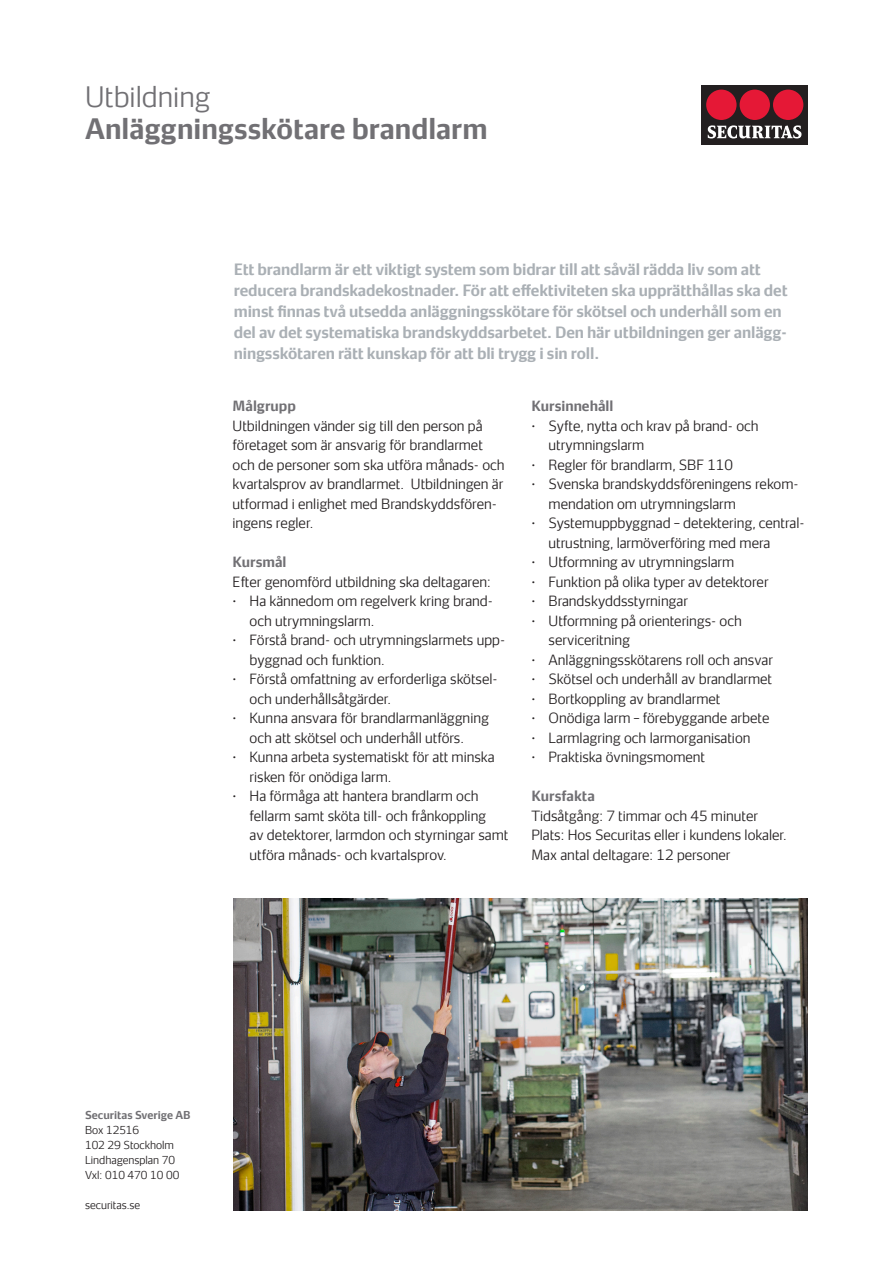
<style>
.page{position:relative;width:893px;height:1263px;background:#fff}
.page>*{position:absolute;margin:0;border:0;box-sizing:border-box;transform-origin:0 0}
.Heading_1_light_Ital{font:700 27px "Securitas Sans TT";color:#717074}
.Heading_1_light_Ital-2{font:300 27px "Securitas Sans TT";color:#717074}
.Preamble_grey{font:700 15px/21px "Securitas Sans TT";letter-spacing:-.01em;color:#aab0b5}
.Body_copy{font:300 13.5px/19.5px "Securitas Sans TT";color:#231f20}
.Heading_2{font:700 13.5px "Securitas Sans TT";color:#717074}
.t1{font:300 10.5px "Securitas Sans TT";color:#231f20}
.Securitas_Sans_Light{font:700 10.5px "Securitas Sans TT";color:#717074}
</style>
<div class="page">
<div style="left:702px;top:85px;width:106px;height:59px;background:#231f20"></div>
<div style="left:706px;top:90px;width:31px;height:30px;background:#e51836;border-radius:50%"></div>
<div style="left:773px;top:90px;width:30px;height:30px;background:#e51836;border-radius:50%"></div>
<div style="left:740px;top:90px;width:30px;height:30px;background:#e51836;border-radius:50%"></div>
<svg style="left:708px;top:125px;width:93px;height:13px"></svg>
<img style="left:234px;top:899px;width:574px;height:312px">
<p class="Heading_1_light_Ital-2" style="left:85px;top:74px;width:127px">Utbildning</p>
<p class="Heading_1_light_Ital" style="left:85px;top:105px;width:404px">Anläggningsskötare brandlarm</p>
<p class="Preamble_grey" style="left:234px;top:257px;width:555px">Ett brandlarm är ett viktigt system som bidrar till att såväl rädda liv som att reducera brandskadekostnader. För att effektiviteten ska upprätthållas ska det minst finnas två utsedda anläggningsskötare för skötsel och underhåll som en del av det systematiska brandskyddsarbetet. Den här utbildningen ger anlägg&shy;ningsskötaren rätt kunskap för att bli trygg i sin roll.</p>
<p class="Heading_2" style="left:233px;top:394px;width:65px">Målgrupp</p>
<p class="Body_copy" style="left:233px;top:414px;width:273px">Utbildningen vänder sig till den person på företaget som är ansvarig för brandlarmet och de personer som ska utföra månads- och kvartalsprov av brandlarmet. Utbildningen är utformad i enlighet med Brandskyddsfören&shy;ingens regler.</p>
<p class="Heading_2" style="left:233px;top:550px;width:55px">Kursmål</p>
<p class="Body_copy" style="left:233px;top:570px;width:260px">Efter genomförd utbildning ska deltagaren:</p>
<p class="Body_copy" style="left:250px;top:590px;width:245px;text-indent:-17px">• Ha kännedom om regelverk kring brand&shy;och utrymningslarm.</p>
<p class="Body_copy" style="left:250px;top:629px;width:257px;text-indent:-17px">• Förstå brand- och utrymningslarmets upp&shy;byggnad och funktion.</p>
<p class="Body_copy" style="left:250px;top:668px;width:250px;text-indent:-17px">• Förstå omfattning av erforderliga skötsel&shy;och underhållsåtgärder.</p>
<p class="Body_copy" style="left:233px;top:707px;width:258px;text-align:center">• Kunna ansvara för brandlarmanläggning och att skötsel och underhåll utförs.</p>
<p class="Body_copy" style="left:250px;top:746px;width:246px;text-indent:-17px">• Kunna arbeta systematiskt för att minska risken för onödiga larm.</p>
<p class="Body_copy" style="left:250px;top:785px;width:260px;text-indent:-17px">• Ha förmåga att hantera brandlarm och fellarm samt sköta till- och frånkoppling<br>av detektorer, larmdon och styrningar samt utföra månads- och kvartalsprov.</p>
<p class="Heading_2" style="left:531px;top:394px;width:83px">Kursinnehåll</p>
<p class="Body_copy" style="left:549px;top:414px;width:212px;text-indent:-17px">• Syfte, nytta och krav på brand- och utrymningslarm</p>
<p class="Body_copy" style="left:531px;top:453px;width:203px">• Regler för brandlarm, SBF 110</p>
<p class="Body_copy" style="left:549px;top:473px;width:252px;text-indent:-17px">• Svenska brandskyddsföreningens rekom&shy;mendation om utrymningslarm</p>
<p class="Body_copy" style="left:549px;top:512px;width:258px;text-indent:-17px">• Systemuppbyggnad – detektering, central&shy;utrustning, larmöverföring med mera</p>
<p class="Body_copy" style="left:531px;top:551px;width:204px">• Utformning av utrymningslarm</p>
<p class="Body_copy" style="left:531px;top:570px;width:239px">• Funktion på olika typer av detektorer</p>
<p class="Body_copy" style="left:531px;top:590px;width:158px">• Brandskyddsstyrningar</p>
<p class="Body_copy" style="left:549px;top:609px;width:195px;text-indent:-17px">• Utformning på orienterings- och serviceritning</p>
<p class="Body_copy" style="left:531px;top:648px;width:243px">• Anläggningsskötarens roll och ansvar</p>
<p class="Body_copy" style="left:531px;top:668px;width:242px">• Skötsel och underhåll av brandlarmet</p>
<p class="Body_copy" style="left:531px;top:687px;width:190px">• Bortkoppling av brandlarmet</p>
<p class="Body_copy" style="left:531px;top:707px;width:239px">• Onödiga larm – förebyggande arbete</p>
<p class="Body_copy" style="left:531px;top:726px;width:220px">• Larmlagring och larmorganisation</p>
<p class="Body_copy" style="left:531px;top:746px;width:175px">• Praktiska övningsmoment</p>
<p class="Heading_2" style="left:531px;top:784px;width:65px">Kursfakta</p>
<p class="Body_copy" style="left:531px;top:804px;width:257px">Tidsåtgång: 7 timmar och 45 minuter<br>Plats: Hos Securitas eller i kundens lokaler.<br>Max antal deltagare: 12 personer</p>
<p class="Securitas_Sans_Light" style="left:85px;top:1106px;width:107px">Securitas Sverige AB</p>
<p class="t1" style="left:85px;top:1121px;width:56px">Box 12516</p>
<p class="t1" style="left:85px;top:1136px;width:90px">102 29 Stockholm</p>
<p class="t1" style="left:85px;top:1151px;width:92px">Lindhagensplan 70</p>
<p class="t1" style="left:85px;top:1166px;width:96px">Vxl: 010 470 10 00</p>
<p class="t1" style="left:85px;top:1196px;width:57px">securitas.se</p>
</div>
